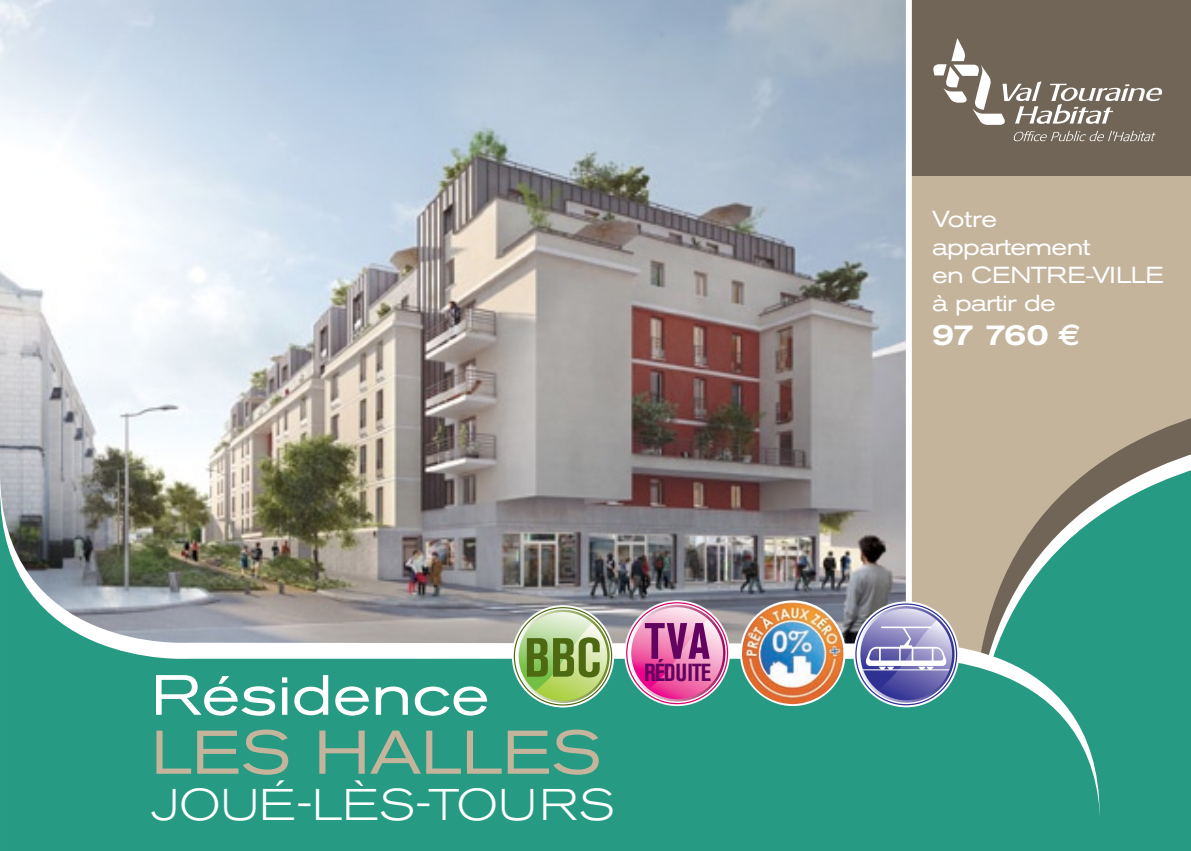
<style>
.page{position:relative;width:1191px;height:851px;background:#fff}
.page>*{position:absolute;margin:0;border:0;box-sizing:border-box;transform-origin:0 0}
.t1{font:expanded 61px "Akzidenz Grotesk BE";letter-spacing:.02em;color:#c3b49b}
.t2{font:expanded 56.2px "Akzidenz Grotesk BE";color:#fff}
.t3{font:700 condensed 54.6px "Akzidenz Grotesk BE";color:#4d6912}
.t4{font:700 condensed 50.6px "Akzidenz Grotesk BE";color:#62035f}
.t5{font:300 expanded 44px "Akzidenz Grotesk BE";letter-spacing:.02em;color:#fff}
.t6{font:500 expanded 30px "Akzidenz Grotesk BE";color:#fff}
.t7{font:700 condensed 24.4px "Akzidenz Grotesk BE";letter-spacing:-.04em;color:#62035f}
.t8{font:expanded 23px "Akzidenz Grotesk BE";letter-spacing:-.03em;color:#fff}
.t9{font:expanded 23px "Akzidenz Grotesk BE";letter-spacing:-.01em;color:#fff}
.s1{font-family:"Euro Sans";font-weight:700;font-stretch:normal}
</style>
<div class="page">
<img style="left:0;top:0;width:906px;height:471px">
<div style="left:911px;top:176px;width:280px;height:500px;background:#c3b49b"></div>
<div style="left:911px;top:0;width:280px;height:176px;background:#716557"></div>
<svg style="left:1127px;top:418px;width:64px;height:28px;fill:#716557"></svg>
<svg style="left:1101px;top:446px;width:90px;height:16px"></svg>
<svg style="left:1089px;top:462px;width:102px;height:388px;fill:#269a82"></svg>
<svg style="left:0;top:471px;width:1099px;height:16px"></svg>
<svg style="left:0;top:487px;width:1100px;height:363px;fill:#269a82"></svg>
<svg style="left:933px;top:38px;width:229px;height:87px"></svg>
<svg style="left:1013px;top:131px;width:142px;height:10px"></svg>
<div style="left:906px;top:0;width:6px;height:652px;background:#fff"></div>
<svg style="left:514px;top:607px;width:98px;height:98px"></svg>
<svg style="left:855px;top:603px;width:102px;height:102px"></svg>
<svg style="left:626px;top:602px;width:102px;height:102px"></svg>
<svg style="left:740px;top:600px;width:105px;height:106px"></svg>
<img style="left:742px;top:602px;width:101px;height:102px;border-radius:51px">
<p class="t3" style="left:524px;top:626px;width:79px">BBC</p>
<p class="t2" style="left:151px;top:662px;width:340px">Résidence</p>
<p class="t1" style="left:151px;top:717px;width:452px">LES HALLES</p>
<p class="t5" style="left:151px;top:779px;width:465px">JOUÉ-LÈS-TOURS</p>
<p class="t4" style="left:645px;top:612px;width:67px">TVA</p>
<p class="t7" style="left:644px;top:658px;width:68px">RÉDUITE</p>
<p class="t8" style="left:932px;top:206px;width:67px">Votre</p>
<p class="t8" style="left:932px;top:234px;width:160px">appartement</p>
<p class="t9" style="left:932px;top:262px;width:233px">en CENTRE-VILLE</p>
<p class="t8" style="left:932px;top:290px;width:125px">à partir de</p>
<p class="t6" style="left:932px;top:317px;width:150px">97 760 <span class="s1">E</span></p>
</div>
